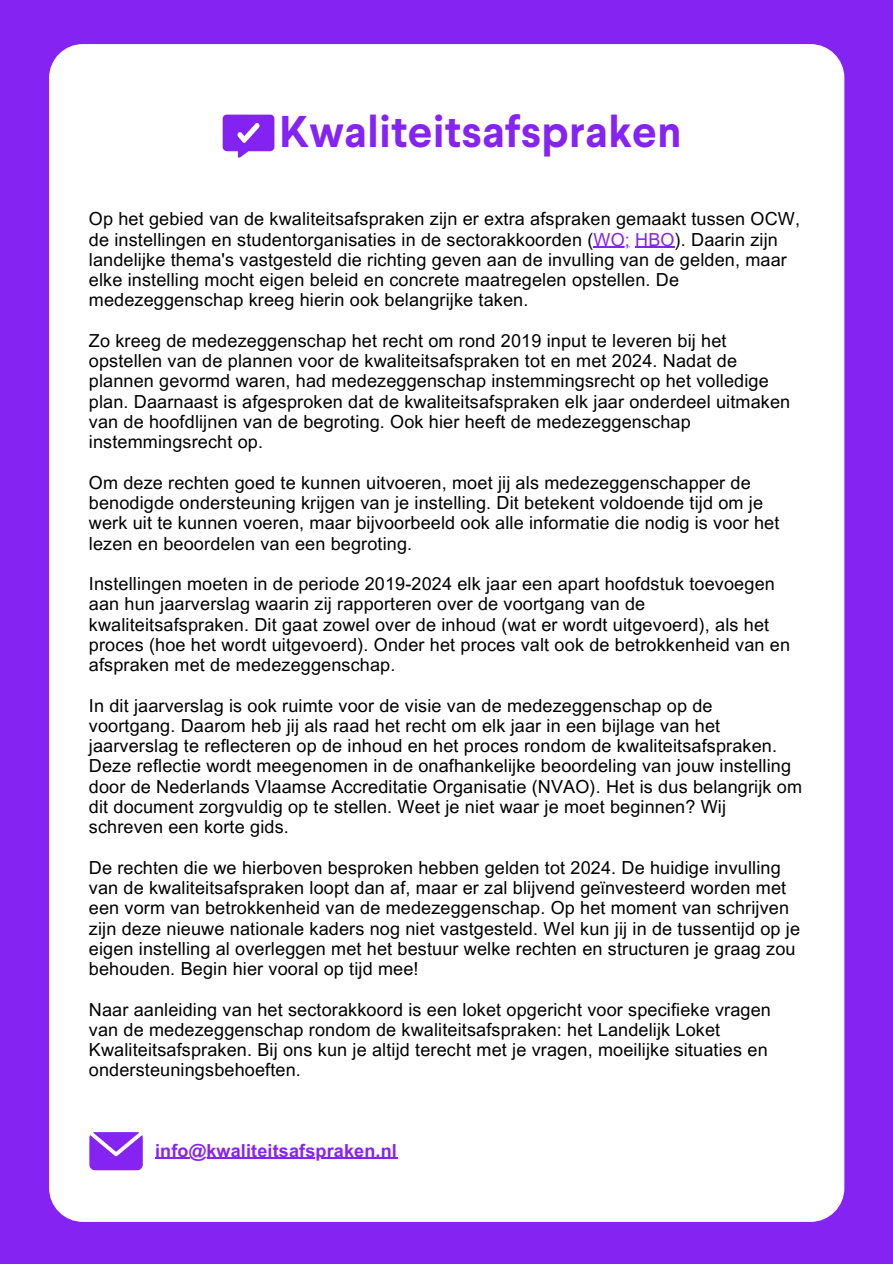
<style>
.page{position:relative;width:893px;height:1264px;background:#fff}
.page>*{position:absolute;margin:0;border:0;box-sizing:border-box;transform-origin:0 0}
.t1{font:700 44.4px "Larsseit";color:#8523f3}
.t2{font:18px/20.2px "Arial MT Pro";letter-spacing:.01em;color:#000}
.t3{font:700 18px "Arial MT Pro";letter-spacing:.01em;color:#8523f3}
.s1{color:#8523f3}
</style>
<div class="page">
<div style="left:0;top:0;width:892px;height:1263px;background:#8523f3"></div>
<div style="left:49px;top:44px;width:795px;height:1177px;background:#fff;border-radius:34px"></div>
<hr style="left:593px;top:247px;width:37px;height:1px;background:#8523f3">
<hr style="left:635px;top:247px;width:39px;height:1px;background:#8523f3">
<img style="left:222px;top:114px;width:53px;height:44px">
<svg style="left:89px;top:1132px;width:54px;height:38px;background:#9642f4"></svg>
<hr style="left:155px;top:1157px;width:242px;height:1px;background:#8523f3">
<p class="t1" style="left:279px;top:115px;width:404px">Kwaliteitsafspraken</p>
<p class="t2" style="left:89px;top:211px;width:712px">Op het gebied van de kwaliteitsafspraken zijn er extra afspraken gemaakt tussen OCW, de instellingen en studentorganisaties in de sectorakkoorden (<span class="s1">WO; HBO</span>). Daarin zijn landelijke thema's vastgesteld die richting geven aan de invulling van de gelden, maar elke instelling mocht eigen beleid en concrete maatregelen opstellen. De medezeggenschap kreeg hierin ook belangrijke taken.</p>
<p class="t2" style="left:89px;top:333px;width:702px">Zo kreeg de medezeggenschap het recht om rond 2019 input te leveren bij het opstellen van de plannen voor de kwaliteitsafspraken tot en met 2024. Nadat de plannen gevormd waren, had medezeggenschap instemmingsrecht op het volledige plan. Daarnaast is afgesproken dat de kwaliteitsafspraken elk jaar onderdeel uitmaken van de hoofdlijnen van de begroting. Ook hier heeft de medezeggenschap instemmingsrecht op.</p>
<p class="t2" style="left:89px;top:474px;width:692px">Om deze rechten goed te kunnen uitvoeren, moet jij als medezeggenschapper de benodigde ondersteuning krijgen van je instelling. Dit betekent voldoende tijd om je werk uit te kunnen voeren, maar bijvoorbeeld ook alle informatie die nodig is voor het lezen en beoordelen van een begroting.</p>
<p class="t2" style="left:89px;top:576px;width:702px">Instellingen moeten in de periode 2019-2024 elk jaar een apart hoofdstuk toevoegen aan hun jaarverslag waarin zij rapporteren over de voortgang van de kwaliteitsafspraken. Dit gaat zowel over de inhoud (wat er wordt uitgevoerd), als het proces (hoe het wordt uitgevoerd). Onder het proces valt ook de betrokkenheid van en afspraken met de medezeggenschap.</p>
<p class="t2" style="left:89px;top:697px;width:714px">In dit jaarverslag is ook ruimte voor de visie van de medezeggenschap op de voortgang. Daarom heb jij als raad het recht om elk jaar in een bijlage van het jaarverslag te reflecteren op de inhoud en het proces rondom de kwaliteitsafspraken.<br>Deze reflectie wordt meegenomen in de onafhankelijke beoordeling van jouw instelling door de Nederlands Vlaamse Accreditatie Organisatie (NVAO). Het is dus belangrijk om dit document zorgvuldig op te stellen. Weet je niet waar je moet beginnen? Wij schreven een korte gids.</p>
<p class="t2" style="left:89px;top:859px;width:712px">De rechten die we hierboven besproken hebben gelden tot 2024. De huidige invulling van de kwaliteitsafspraken loopt dan af, maar er zal blijvend geïnvesteerd worden met een vorm van betrokkenheid van de medezeggenschap. Op het moment van schrijven zijn deze nieuwe nationale kaders nog niet vastgesteld. Wel kun jij in de tussentijd op je eigen instelling al overleggen met het bestuur welke rechten en structuren je graag zou behouden. Begin hier vooral op tijd mee!</p>
<p class="t2" style="left:89px;top:1001px;width:683px">Naar aanleiding van het sectorakkoord is een loket opgericht voor specifieke vragen van de medezeggenschap rondom de kwaliteitsafspraken: het Landelijk Loket Kwaliteitsafspraken. Bij ons kun je altijd terecht met je vragen, moeilijke situaties en ondersteuningsbehoeften.</p>
<p class="t3" style="left:155px;top:1143px;width:243px">info@kwaliteitsafspraken.nl</p>
</div>
